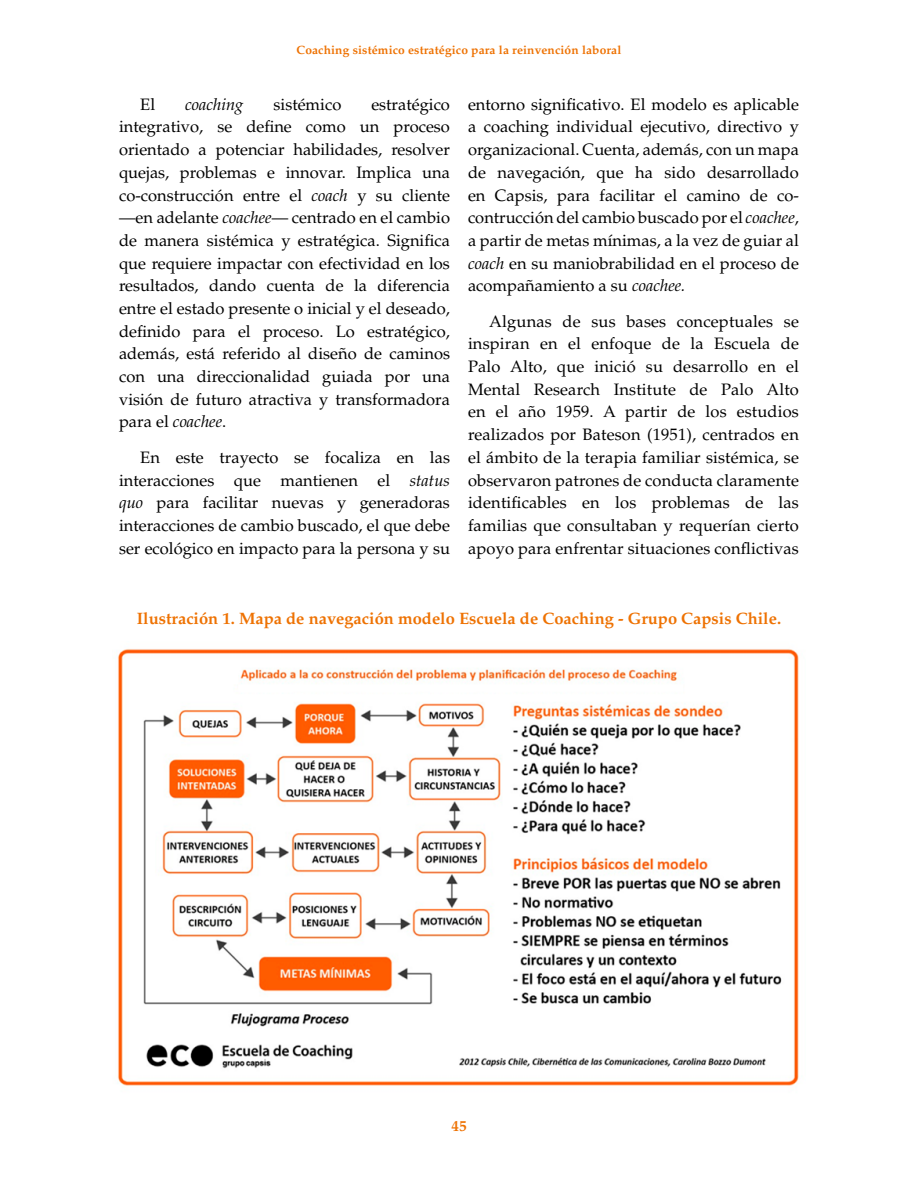
<style>
.page{position:relative;width:918px;height:1188px;background:#fff}
.page>*{position:absolute;margin:0;border:0;box-sizing:border-box;transform-origin:0 0}
.t1{font:16.5px/22.6px "Palatino LT Std";color:#000;text-align:justify}
.t2{font:700 16.5px "Palatino LT Std";color:#ee7203}
.t3{font:italic 16.5px "Palatino LT Std";color:#000}
.t4{font:700 15px "Palatino LT Std";color:#ee7203}
.t5{font:700 12px "Palatino LT Std";letter-spacing:.01em;color:#ee7203}
.s1{font-style:italic}
</style>
<div class="page">
<img style="left:117px;top:649px;width:682px;height:437px">
<p class="t5" style="left:297px;top:43px;width:326px">Coaching sistémico estratégico para la reinvención laboral</p>
<p class="t1" style="left:140px;top:93px;width:16px">El</p>
<p class="t3" style="left:185px;top:95px;width:60px">coaching</p>
<p class="t1" style="left:274px;top:93px;width:69px">sistémico</p>
<p class="t1" style="left:119px;top:93px;width:332px;text-indent:252px">estratégico integrativo, se define como un proceso orientado a potenciar habilidades, resolver quejas, problemas e innovar. Implica una co-construcción entre el <span class="s1">coach</span> y su cliente —en adelante <span class="s1">coachee</span>— centrado en el cambio de manera sistémica y estratégica. Significa que requiere impactar con efectividad en los resultados, dando cuenta de la diferencia entre el estado presente o inicial y el deseado, definido para el proceso. Lo estratégico, además, está referido al diseño de caminos con una direccionalidad guiada por una visión de futuro atractiva y transformadora para el <span class="s1">coachee</span>.</p>
<p class="t1" style="left:119px;top:446px;width:332px;text-indent:21px">En este trayecto se focaliza en las interacciones que mantienen el <span class="s1">status quo</span> para facilitar nuevas y generadoras interacciones de cambio buscado, el que debe ser ecológico en impacto para la persona y su</p>
<p class="t1" style="left:468px;top:93px;width:333px">entorno significativo. El modelo es aplicable a coaching individual ejecutivo, directivo y organizacional. Cuenta, además, con un mapa de navegación, que ha sido desarrollado en Capsis, para facilitar el camino de co&shy;contrucción del cambio buscado por el <span class="s1">coachee</span>, a partir de metas mínimas, a la vez de guiar al <span class="s1">coach</span> en su maniobrabilidad en el proceso de acompañamiento a su <span class="s1">coachee.</span></p>
<p class="t1" style="left:468px;top:310px;width:332px;text-indent:21px">Algunas de sus bases conceptuales se inspiran en el enfoque de la Escuela de Palo Alto, que inició su desarrollo en el Mental Research Institute de Palo Alto en el año 1959. A partir de los estudios realizados por Bateson (1951), centrados en el ámbito de la terapia familiar sistémica, se observaron patrones de conducta claramente identificables en los problemas de las familias que consultaban y requerían cierto apoyo para enfrentar situaciones conflictivas</p>
<p class="t2" style="left:137px;top:609px;width:646px">Ilustración 1. Mapa de navegación modelo Escuela de Coaching - Grupo Capsis Chile.</p>
<p class="t4" style="left:451px;top:1117px;width:17px">45</p>
</div>
